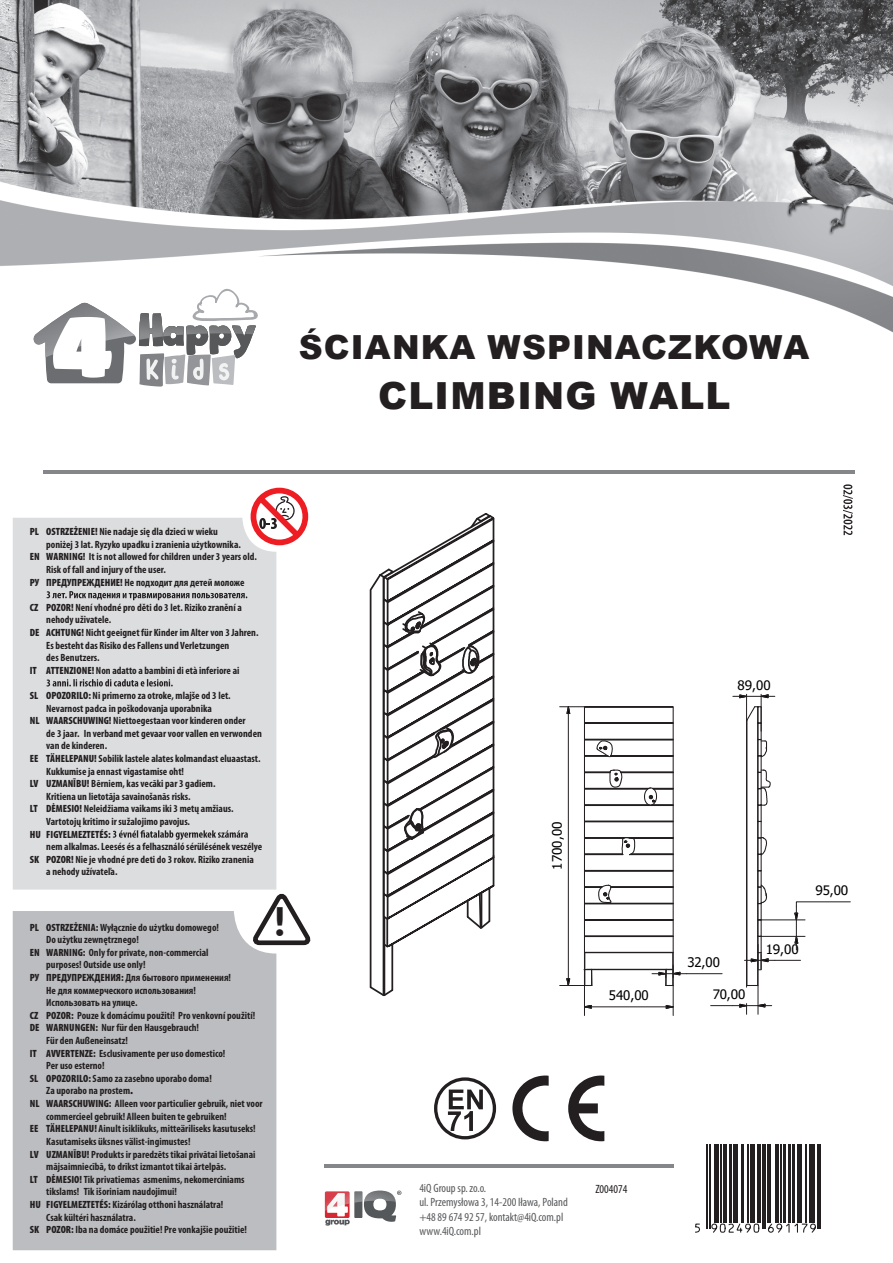
<style>
.page{position:relative;width:893px;height:1263px;background:#fff}
.page>*{position:absolute;margin:0;border:0;box-sizing:border-box;transform-origin:0 0}
.t1{font:900 39.3px "Lato";color:#231f20}
.t2{font:900 37.35px "Arial";letter-spacing:.035em;color:#231f20}
.t3{font:900 33.15px "Arial";letter-spacing:.035em;color:#231f20}
.t4{font:22.05px "Tahoma";color:#000001}
.t5{font:13.2px "Tahoma";letter-spacing:-.005em;color:#000001}
.t6{font:13.05px "Tahoma";letter-spacing:-.01em;color:#000001}
.t7{font:13.05px "Tahoma";letter-spacing:-.01em;color:#000001;scale:1.05 1}
.t8{font:condensed 12px/14.4px "Myriad Pro";color:#57585a}
.t9{font:condensed 12px "Myriad Pro";color:#221e1f}
.t10{font:700 condensed 10.5px "Myriad Pro";color:#231f20}
.t11{font:900 condensed 10.5px "Myriad Pro";color:#231f20}
.s1{font-weight:900}
.s2{font-weight:900;font-stretch:normal}
</style>
<div class="page">
<img style="left:0;top:0;width:893px;height:333px">
<div style="left:13px;top:518px;width:263px;height:371px;background:#dcdddf"></div>
<svg style="left:47px;top:591px;width:200px;height:9px;background:#9e9d9f"></svg>
<svg style="left:47px;top:679px;width:126px;height:7px"></svg>
<svg style="left:113px;top:830px;width:135px;height:10px"></svg>
<hr style="left:43px;top:471px;width:812px;height:3px;background:#848689">
<svg style="left:34px;top:289px;width:224px;height:98px"></svg>
<div style="left:13px;top:911px;width:263px;height:339px;background:#bcbdc0"></div>
<svg style="left:248px;top:893px;width:63px;height:54px"></svg>
<svg style="left:249px;top:487px;width:60px;height:60px"></svg>
<svg style="left:706px;top:1144px;width:115px;height:85px"></svg>
<hr style="left:707px;top:1144px;width:1px;height:84px;background:#231f20">
<hr style="left:709px;top:1144px;width:1px;height:84px;background:#231f20">
<hr style="left:714px;top:1144px;width:1px;height:78px;background:#231f20">
<hr style="left:716px;top:1144px;width:3px;height:78px;background:#231f20">
<hr style="left:720px;top:1144px;width:1px;height:78px;background:#231f20">
<hr style="left:723px;top:1144px;width:4px;height:78px;background:#231f20">
<hr style="left:730px;top:1144px;width:2px;height:78px;background:#231f20">
<hr style="left:733px;top:1144px;width:3px;height:78px;background:#231f20">
<hr style="left:737px;top:1144px;width:1px;height:78px;background:#231f20">
<hr style="left:742px;top:1144px;width:2px;height:78px;background:#231f20">
<hr style="left:748px;top:1144px;width:1px;height:78px;background:#231f20">
<hr style="left:750px;top:1144px;width:2px;height:78px;background:#231f20">
<hr style="left:754px;top:1144px;width:1px;height:78px;background:#231f20">
<hr style="left:757px;top:1144px;width:4px;height:78px;background:#231f20">
<hr style="left:762px;top:1144px;width:1px;height:84px;background:#231f20">
<hr style="left:764px;top:1144px;width:2px;height:84px;background:#231f20">
<hr style="left:767px;top:1144px;width:1px;height:78px;background:#231f20">
<hr style="left:769px;top:1144px;width:1px;height:78px;background:#231f20">
<hr style="left:775px;top:1144px;width:4px;height:78px;background:#231f20">
<hr style="left:780px;top:1144px;width:1px;height:78px;background:#231f20">
<hr style="left:784px;top:1144px;width:2px;height:78px;background:#231f20">
<hr style="left:789px;top:1144px;width:2px;height:78px;background:#231f20">
<hr style="left:792px;top:1144px;width:3px;height:78px;background:#231f20">
<hr style="left:797px;top:1144px;width:2px;height:78px;background:#231f20">
<hr style="left:801px;top:1144px;width:1px;height:78px;background:#231f20">
<hr style="left:805px;top:1144px;width:2px;height:78px;background:#231f20">
<hr style="left:809px;top:1144px;width:4px;height:78px;background:#231f20">
<hr style="left:814px;top:1144px;width:1px;height:78px;background:#231f20">
<hr style="left:817px;top:1144px;width:2px;height:84px;background:#231f20">
<hr style="left:820px;top:1144px;width:1px;height:84px;background:#231f20">
<svg style="left:695px;top:1223px;width:121px;height:10px"></svg>
<hr style="left:324px;top:1164px;width:350px;height:4px;background:#848689">
<svg style="left:325px;top:1190px;width:76px;height:36px"></svg>
<svg style="left:568px;top:1075px;width:36px;height:66px"></svg>
<svg style="left:512px;top:1075px;width:37px;height:66px"></svg>
<svg style="left:434px;top:1077px;width:62px;height:62px"></svg>
<svg style="left:711px;top:694px;width:140px;height:320px"></svg>
<svg style="left:585px;top:1005px;width:7px;height:4px"></svg>
<svg style="left:665px;top:1004px;width:8px;height:5px"></svg>
<hr style="left:591px;top:1006px;width:75px;height:1px;background:#231f20">
<hr style="left:584px;top:985px;width:1px;height:30px;background:#231f20">
<hr style="left:673px;top:985px;width:1px;height:30px;background:#231f20">
<svg style="left:560px;top:706px;width:127px;height:283px"></svg>
<hr style="left:687px;top:973px;width:35px;height:1px;background:#231f20">
<svg style="left:369px;top:513px;width:126px;height:484px"></svg>
<svg style="left:843px;top:484px;width:10px;height:51px"></svg>
<h3 class="t3" style="left:299px;top:323px;width:512px">ŚCIANKA WSPINACZKOWA</h3>
<h2 class="t2" style="left:378px;top:369px;width:354px">CLIMBING WALL</h2>
<h3 class="t4" style="left:494px;top:347px;width:57px">70,00</h3>
<p class="t10" style="left:30px;top:525px;width:190px"><span class="s1">PL OSTRZEŻENIE!</span> Nie nadaje się dla dzieci w wieku</p>
<p class="t10" style="left:46px;top:538px;width:196px">poniżej 3 lat. Ryzyko upadku i zranienia użytkownika.</p>
<p class="t10" style="left:30px;top:550px;width:229px"><span class="s1">EN WARNING!</span> It is not allowed for children under 3 years old.</p>
<p class="t10" style="left:46px;top:563px;width:121px">Risk of fall and injury of the user.</p>
<p class="t10" style="left:30px;top:575px;width:216px"><span class="s1">РУ ПРЕДУПРЕЖДЕНИЕ!</span> Не подходит для детей моложе</p>
<p class="t10" style="left:30px;top:601px;width:214px"><span class="s1">CZ POZOR!</span> Není vhodné pro děti do 3 let. Riziko zranění a</p>
<p class="t10" style="left:46px;top:613px;width:66px">nehody uživatele.</p>
<p class="t10" style="left:30px;top:626px;width:230px"><span class="s1">DE ACHTUNG!</span> Nicht geeignet für Kinder im Alter von 3 Jahren.</p>
<p class="t10" style="left:46px;top:638px;width:185px">Es besteht das Risiko des Fallens und Verletzungen</p>
<p class="t10" style="left:46px;top:651px;width:55px">des Benutzers.</p>
<p class="t10" style="left:30px;top:664px;width:211px"><span class="s1">IT ATTENZIONE!</span> Non adatto a bambini di età inferiore ai</p>
<p class="t10" style="left:30px;top:689px;width:202px"><span class="s1">SL OPOZORILO:</span> Ni primerno za otroke, mlajše od 3 let.</p>
<p class="t10" style="left:46px;top:701px;width:167px">Nevarnost padca in poškodovanja uporabnika</p>
<p class="t10" style="left:30px;top:714px;width:217px"><span class="s1">NL WAARSCHUWING!</span> Niettoegestaan voor kinderen onder</p>
<p class="t10" style="left:46px;top:727px;width:217px">de 3 jaar. In verband met gevaar voor vallen en verwonden</p>
<p class="t10" style="left:46px;top:739px;width:62px">van de kinderen.</p>
<p class="t10" style="left:30px;top:752px;width:232px"><span class="s1">EE TÄHELEPANU!</span> Sobilik lastele alates kolmandast eluaastast.</p>
<p class="t10" style="left:46px;top:764px;width:139px">Kukkumise ja ennast vigastamise oht!</p>
<p class="t10" style="left:30px;top:777px;width:187px"><span class="s1">LV UZMANĪBU!</span> Bērniem, kas vecāki par 3 gadiem.</p>
<p class="t10" style="left:46px;top:790px;width:146px">Kritiena un lietotāja savainošanās risks.</p>
<p class="t10" style="left:30px;top:802px;width:205px"><span class="s1">LT DĖMESIO!</span> Neleidžiama vaikams iki 3 metų amžiaus.</p>
<p class="t10" style="left:46px;top:815px;width:145px">Vartotojų kritimo ir sužalojimo pavojus.</p>
<p class="t11" style="left:30px;top:827px;width:83px">HU FIGYELMEZTETÉS:</p>
<p class="t10" style="left:46px;top:840px;width:218px">nem alkalmas. Leesés és a felhasználó sérülésének veszélye</p>
<p class="t10" style="left:30px;top:853px;width:226px"><span class="s1">SK POZOR!</span> Nie je vhodné pre deti do 3 rokov. Riziko zranenia</p>
<p class="t10" style="left:46px;top:865px;width:73px">a nehody užívateľa.</p>
<p class="t10" style="left:30px;top:920px;width:191px"><span class="s1">PL OSTRZEŻENIA:</span> Wyłącznie do użytku domowego!</p>
<p class="t10" style="left:46px;top:933px;width:94px">Do użytku zewnętrznego!</p>
<p class="t10" style="left:30px;top:946px;width:180px"><span class="s1">EN WARNING:</span> Only for private, non-commercial</p>
<p class="t10" style="left:46px;top:958px;width:101px">purposes! Outside use only!</p>
<p class="t10" style="left:30px;top:971px;width:203px"><span class="s1">РУ ПРЕДУПРЕЖДЕНИЯ:</span> Для бытового применения!</p>
<p class="t10" style="left:46px;top:983px;width:151px">Не для коммерческого использования!</p>
<p class="t10" style="left:46px;top:996px;width:93px">Использовать на улице.</p>
<p class="t10" style="left:30px;top:1009px;width:227px"><span class="s1">CZ POZOR:</span> Pouze k domácímu použití! Pro venkovní použití!</p>
<p class="t10" style="left:30px;top:1021px;width:171px"><span class="s1">DE WARNUNGEN:</span> Nur für den Hausgebrauch!</p>
<p class="t10" style="left:46px;top:1034px;width:83px">Für den Außeneinsatz!</p>
<p class="t10" style="left:30px;top:1046px;width:197px"><span class="s1">IT AVVERTENZE:</span> Esclusivamente per uso domestico!</p>
<p class="t10" style="left:46px;top:1059px;width:60px">Per uso esterno!</p>
<p class="t10" style="left:30px;top:1072px;width:184px"><span class="s1">SL OPOZORILO:</span> Samo za zasebno uporabo doma!</p>
<p class="t10" style="left:46px;top:1084px;width:88px">Za uporabo na prostem<span class="s2">.</span></p>
<p class="t10" style="left:30px;top:1097px;width:234px"><span class="s1">NL WAARSCHUWING:</span> Alleen voor particulier gebruik, niet voor</p>
<p class="t10" style="left:46px;top:1109px;width:182px">commercieel gebruik! Alleen buiten te gebruiken!</p>
<p class="t10" style="left:30px;top:1122px;width:227px"><span class="s1">EE TÄHELEPANU!</span> Ainult isiklikuks, mitteäriliseks kasutuseks!</p>
<p class="t10" style="left:46px;top:1135px;width:146px">Kasutamiseks üksnes välist-ingimustes!</p>
<p class="t10" style="left:30px;top:1147px;width:227px"><span class="s1">LV UZMANĪBU!</span> Produkts ir paredzēts tikai privātai lietošanai</p>
<p class="t10" style="left:46px;top:1160px;width:182px">mājsaimniecībā, to drīkst izmantot tikai ārtelpās.</p>
<p class="t10" style="left:30px;top:1172px;width:216px"><span class="s1">LT DĖMESIO!</span> Tik privatiemas asmenims, nekomerciniams</p>
<p class="t10" style="left:46px;top:1185px;width:132px">tikslams! Tik išoriniam naudojimui!</p>
<p class="t10" style="left:30px;top:1198px;width:195px"><span class="s1">HU FIGYELMEZTETÉS:</span> Kizárólag otthoni használatra!</p>
<p class="t10" style="left:46px;top:1210px;width:91px">Csak kültéri használatra.</p>
<p class="t10" style="left:30px;top:1223px;width:219px"><span class="s1">SK POZOR:</span> Iba na domáce použitie! Pre vonkajšie použitie!</p>
<h1 class="t1" style="left:274px;top:892px;width:13px">!</h1>
<p class="t6" style="left:737px;top:676px;width:35px">89,00</p>
<p class="t6" style="left:548px;top:869px;width:49px;rotate:-90deg">71 00,00</p>
<p class="t5" style="left:609px;top:986px;width:41px">540,00</p>
<p class="t5" style="left:687px;top:953px;width:34px">32,00</p>
<p class="t6" style="left:713px;top:985px;width:34px">70,00</p>
<p class="t7" style="left:815px;top:881px;width:33px">95,00</p>
<p class="t6" style="left:766px;top:940px;width:34px">19,00</p>
<p class="t8" style="left:419px;top:1181px;width:150px">4iQ Group sp. zo.o.<br>ul. Przemysłowa 3, 14-200 Iława, Poland +48 89 674 92 57, kontakt@4iQ.com.pl www.4iQ.com.pl</p>
<p class="t9" style="left:595px;top:1182px;width:34px">Z004074</p>
</div>
